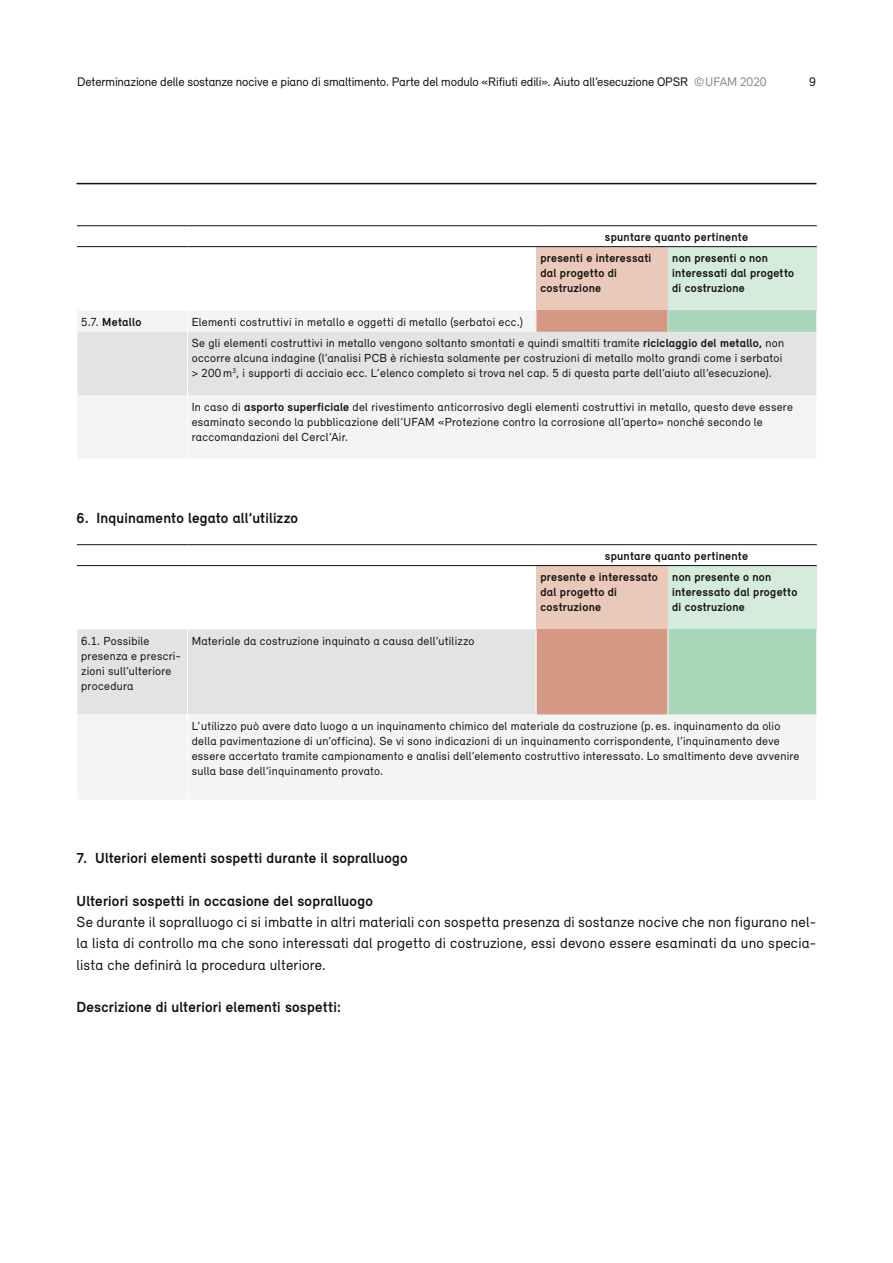
<style>
.page{position:relative;width:893px;height:1263px;background:#fff}
.page>*{position:absolute;margin:0;border:0;box-sizing:border-box;transform-origin:0 0}
._07_Grundtext{font:15px/21.3px "Relevant";letter-spacing:.01em;color:#12120d;text-align:justify}
._07_Untertitel{font:700 15px "Relevant";letter-spacing:.015em;color:#12120d}
._07_Grundtext-2{font:700 15px "Relevant";letter-spacing:.015em;color:#12120d}
.t1{font:12.75px "Relevant";letter-spacing:-.01em;color:#12120d}
._12_Grundtext_links{font:12px/15px "Relevant";letter-spacing:.025em;color:#12120d}
._12_Tabellenkopf{font:700 12px/15px "Relevant";letter-spacing:.02em;color:#12120d}
._12_Grundtext_links-2{font:700 12px "Relevant";letter-spacing:.015em;color:#12120d}
.s1{color:#878988}
.s2{font-weight:400}
.s3{font-weight:700}
</style>
<div class="page">
<hr style="left:77px;top:183px;width:739px;height:1px;background:#12120d">
<div style="left:536px;top:247px;width:132px;height:63px;background:#eac9bb"></div>
<div style="left:668px;top:247px;width:149px;height:63px;background:#d5ebdb"></div>
<div style="left:78px;top:310px;width:738px;height:149px;background:#f3f4f4"></div>
<div style="left:536px;top:310px;width:132px;height:22px;background:#d49883"></div>
<div style="left:668px;top:310px;width:149px;height:22px;background:#a8d6b9"></div>
<div style="left:78px;top:332px;width:738px;height:63px;background:#e2e3e3"></div>
<hr style="left:77px;top:225px;width:110px;height:1px;background:#12120d">
<hr style="left:187px;top:225px;width:349px;height:1px;background:#12120d">
<hr style="left:536px;top:225px;width:132px;height:1px;background:#12120d">
<hr style="left:668px;top:225px;width:149px;height:1px;background:#12120d">
<hr style="left:77px;top:246px;width:110px;height:1px;background:#12120d">
<hr style="left:187px;top:246px;width:349px;height:1px;background:#12120d">
<hr style="left:536px;top:246px;width:132px;height:1px;background:#12120d">
<hr style="left:668px;top:246px;width:149px;height:1px;background:#12120d">
<svg style="left:187px;top:310px;width:1px;height:22px"></svg>
<svg style="left:816px;top:310px;width:1px;height:22px"></svg>
<hr style="left:187px;top:332px;width:1px;height:63px;background:#fff">
<hr style="left:187px;top:395px;width:1px;height:64px;background:#fff">
<svg style="left:536px;top:310px;width:1px;height:22px"></svg>
<svg style="left:668px;top:310px;width:1px;height:22px"></svg>
<div style="left:536px;top:566px;width:132px;height:63px;background:#eac9bb"></div>
<div style="left:668px;top:566px;width:149px;height:63px;background:#d5ebdb"></div>
<div style="left:78px;top:629px;width:458px;height:85px;background:#e2e3e3"></div>
<div style="left:536px;top:629px;width:132px;height:85px;background:#d49883"></div>
<div style="left:668px;top:629px;width:149px;height:85px;background:#a8d6b9"></div>
<div style="left:78px;top:714px;width:738px;height:85px;background:#f3f4f4"></div>
<hr style="left:668px;top:629px;width:1px;height:85px;background:#fff">
<hr style="left:77px;top:544px;width:110px;height:1px;background:#12120d">
<hr style="left:187px;top:544px;width:349px;height:1px;background:#12120d">
<hr style="left:536px;top:544px;width:132px;height:1px;background:#12120d">
<hr style="left:668px;top:544px;width:149px;height:1px;background:#12120d">
<hr style="left:77px;top:565px;width:110px;height:1px;background:#12120d">
<hr style="left:187px;top:565px;width:349px;height:1px;background:#12120d">
<hr style="left:536px;top:565px;width:132px;height:1px;background:#12120d">
<hr style="left:668px;top:565px;width:149px;height:1px;background:#12120d">
<hr style="left:187px;top:629px;width:1px;height:85px;background:#fff">
<hr style="left:536px;top:629px;width:1px;height:85px;background:#fff">
<hr style="left:816px;top:629px;width:1px;height:85px;background:#fff">
<hr style="left:187px;top:714px;width:1px;height:85px;background:#fff">
<p class="t1" style="left:77px;top:74px;width:691px">Determinazione delle sostanze nocive e piano di smaltimento. Parte del modulo «Rifiuti edili». Aiuto all’esecuzione OPSR <span class="s1">©UFAM 2020</span></p>
<p class="t1" style="left:809px;top:74px;width:8px">9</p>
<p class="_12_Tabellenkopf" style="left:605px;top:229px;width:145px">spuntare quanto pertinente</p>
<p class="_12_Tabellenkopf" style="left:540px;top:250px;width:113px">presenti e interessati dal progetto di costruzione</p>
<p class="_12_Tabellenkopf" style="left:672px;top:250px;width:123px">non presenti o non interessati dal progetto di costruzione</p>
<p class="_12_Grundtext_links-2" style="left:81px;top:314px;width:62px"><span class="s2">5.7.</span> Metallo</p>
<p class="_12_Grundtext_links" style="left:192px;top:314px;width:333px">Elementi costruttivi in metallo e oggetti di metallo (serbatoi ecc.)</p>
<p class="_12_Grundtext_links" style="left:192px;top:335px;width:594px">Se gli elementi costruttivi in metallo vengono soltanto smontati e quindi smaltiti tramite <span class="s3">riciclaggio del metallo,</span> non occorre alcuna indagine (l’analisi PCB è richiesta solamente per costruzioni di metallo molto grandi come i serbatoi &gt; 200m<sup>3</sup>, i supporti di acciaio ecc. L’elenco completo si trova nel cap. 5 di questa parte dell’aiuto all’esecuzione).</p>
<p class="_12_Grundtext_links" style="left:192px;top:399px;width:603px">In caso di <span class="s3">asporto superficiale</span> del rivestimento anticorrosivo degli elementi costruttivi in metallo, questo deve essere esaminato secondo la pubblicazione dell’UFAM «Protezione contro la corrosione all’aperto» nonché secondo le raccomandazioni del Cercl’Air.</p>
<h3 class="_07_Untertitel" style="left:77px;top:509px;width:223px">6. Inquinamento legato all’utilizzo</h3>
<p class="_12_Tabellenkopf" style="left:605px;top:548px;width:145px">spuntare quanto pertinente</p>
<p class="_12_Tabellenkopf" style="left:540px;top:569px;width:119px">presente e interessato dal progetto di costruzione</p>
<p class="_12_Tabellenkopf" style="left:672px;top:569px;width:127px">non presente o non interessato dal progetto di costruzione</p>
<p class="_12_Grundtext_links" style="left:81px;top:633px;width:101px">6.1. Possibile presenza e prescri&shy;zioni sull’ulteriore procedura</p>
<p class="_12_Grundtext_links" style="left:192px;top:633px;width:284px">Materiale da costruzione inquinato a causa dell’utilizzo</p>
<p class="_12_Grundtext_links" style="left:192px;top:718px;width:609px">L’utilizzo può avere dato luogo a un inquinamento chimico del materiale da costruzione (p. es. inquinamento da olio della pavimentazione di un’officina). Se vi sono indicazioni di un inquinamento corrispondente, l’inquinamento deve essere accertato tramite campionamento e analisi dell’elemento costruttivo interessato. Lo smaltimento deve avvenire sulla base dell’inquinamento provato.</p>
<h3 class="_07_Untertitel" style="left:77px;top:849px;width:333px">7. Ulteriori elementi sospetti durante il sopralluogo</h3>
<h3 class="_07_Untertitel" style="left:77px;top:891px;width:298px">Ulteriori sospetti in occasione del sopralluogo</h3>
<p class="_07_Grundtext" style="left:77px;top:911px;width:741px">Se durante il sopralluogo ci si imbatte in altri materiali con sospetta presenza di sostanze nocive che non figurano nel&shy;la lista di controllo ma che sono interessati dal progetto di costruzione, essi devono essere esaminati da uno specia&shy;lista che definirà la procedura ulteriore.</p>
<p class="_07_Grundtext-2" style="left:77px;top:998px;width:266px">Descrizione di ulteriori elementi sospetti:</p>
</div>
